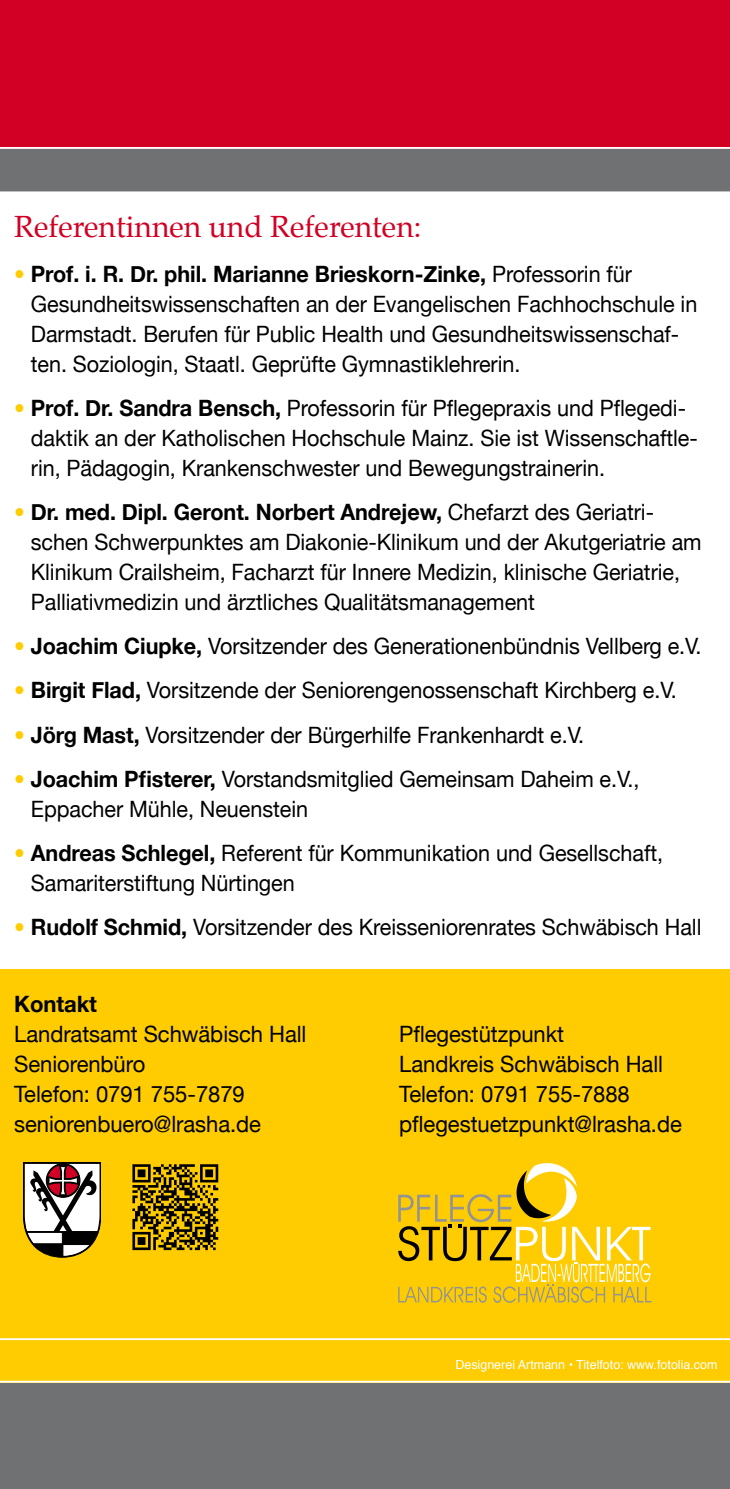
<style>
.page{position:relative;width:730px;height:1489px;background:#fff}
.page>*{position:absolute;margin:0;border:0;box-sizing:border-box;transform-origin:0 0}
.t1{font:30px "Palatino";color:#d20024}
.t2{font:22.5px/30px "Helvetica Neue";letter-spacing:-.005em;color:#000;scale:.96 1}
.t3{font:22.5px "Helvetica Neue";letter-spacing:-.005em;color:#000}
.t4{font:700 22.5px "Helvetica Neue";letter-spacing:-.005em;color:#000}
.t5{font:12.5px "Helvetica";color:#fff}
.s1{font-weight:700;color:#fecc00}
.s2{font-weight:700}
</style>
<div class="page">
<div style="left:0;top:0;width:730px;height:149px;background:#d20024"></div>
<div style="left:0;top:1382px;width:730px;height:106px;background:#707172"></div>
<div style="left:0;top:149px;width:730px;height:42px;background:#707172"></div>
<div style="left:0;top:1339px;width:730px;height:43px;background:#fecc00"></div>
<div style="left:0;top:969px;width:730px;height:370px;background:#fecc00"></div>
<svg style="left:23px;top:1162px;width:78px;height:95px"></svg>
<svg style="left:398px;top:1163px;width:253px;height:139px"></svg>
<hr style="left:0;top:1337px;width:730px;height:2px;background:#fff">
<hr style="left:0;top:147px;width:730px;height:2px;background:#fff">
<hr style="left:0;top:1380px;width:730px;height:2px;background:#fff">
<hr style="left:729px;top:149px;width:1px;height:1233px;background:#fff">
<svg style="left:132px;top:1164px;width:87px;height:87px"></svg>
<svg style="left:132px;top:1164px;width:86px;height:85px"></svg>
<h1 class="t1" style="left:14px;top:202px;width:409px">Referentinnen und Referenten:</h1>
<p class="t2" style="left:31px;top:258px;width:696px;text-indent:-17px"><span class="s1">•</span> <span class="s2">Prof. i. R. Dr. phil. Marianne Brieskorn-Zinke,</span> Professorin für Gesundheitswissenschaften an der Evangelischen Fachhochschule in Darmstadt. Berufen für Public Health und Gesundheitswissenschaf&shy;ten. Soziologin, Staatl. Geprüfte Gymnastiklehrerin.</p>
<p class="t2" style="left:31px;top:392px;width:696px;text-indent:-17px"><span class="s1">•</span> <span class="s2">Prof. Dr. Sandra Bensch,</span> Professorin für Pflegepraxis und Pflegedi&shy;daktik an der Katholischen Hochschule Mainz. Sie ist Wissenschaftle&shy;rin, Pädagogin, Krankenschwester und Bewegungstrainerin.</p>
<p class="t2" style="left:31px;top:496px;width:700px;text-indent:-17px"><span class="s1">•</span> <span class="s2">Dr. med. Dipl. Geront. Norbert Andrejew,</span> Chefarzt des Geriatri&shy;schen Schwerpunktes am Diakonie-Klinikum und der Akutgeriatrie am Klinikum Crailsheim, Facharzt für Innere Medizin, klinische Geriatrie, Palliativmedizin und ärztliches Qualitätsmanagement</p>
<p class="t2" style="left:14px;top:631px;width:718px"><span class="s1">•</span> <span class="s2">Joachim Ciupke,</span> Vorsitzender des Generationenbündnis Vellberg e.V.</p>
<p class="t2" style="left:14px;top:675px;width:692px"><span class="s1">•</span> <span class="s2">Birgit Flad,</span> Vorsitzende der Seniorengenossenschaft Kirchberg e.V.</p>
<p class="t2" style="left:14px;top:719px;width:595px"><span class="s1">•</span> <span class="s2">Jörg Mast,</span> Vorsitzender der Bürgerhilfe Frankenhardt e.V.</p>
<p class="t2" style="left:31px;top:763px;width:635px;text-indent:-17px"><span class="s1">•</span> <span class="s2">Joachim Pfisterer,</span> Vorstandsmitglied Gemeinsam Daheim e.V.,<br>Eppacher Mühle, Neuenstein</p>
<p class="t2" style="left:31px;top:837px;width:660px;text-indent:-17px"><span class="s1">•</span> <span class="s2">Andreas Schlegel,</span> Referent für Kommunikation und Gesellschaft,<br>Samariterstiftung Nürtingen</p>
<p class="t2" style="left:14px;top:911px;width:717px"><span class="s1">•</span> <span class="s2">Rudolf Schmid,</span> Vorsitzender des Kreisseniorenrates Schwäbisch Hall</p>
<p class="t4" style="left:14px;top:989px;width:84px">Kontakt</p>
<p class="t3" style="left:14px;top:1020px;width:294px">Landratsamt Schwäbisch Hall</p>
<p class="t3" style="left:399px;top:1020px;width:166px">Pflegestützpunkt</p>
<p class="t3" style="left:14px;top:1050px;width:133px">Seniorenbüro</p>
<p class="t3" style="left:399px;top:1050px;width:265px">Landkreis Schwäbisch Hall</p>
<p class="t3" style="left:14px;top:1080px;width:232px">Telefon: 0791 755-7879</p>
<p class="t3" style="left:399px;top:1080px;width:232px">Telefon: 0791 755-7888</p>
<p class="t3" style="left:14px;top:1110px;width:248px">seniorenbuero@lrasha.de</p>
<p class="t3" style="left:399px;top:1110px;width:284px">pflegestuetzpunkt@lrasha.de</p>
<p class="t5" style="left:455px;top:1354px;width:264px">Designerei Artmann • Titelfoto: www.fotolia.com</p>
</div>
